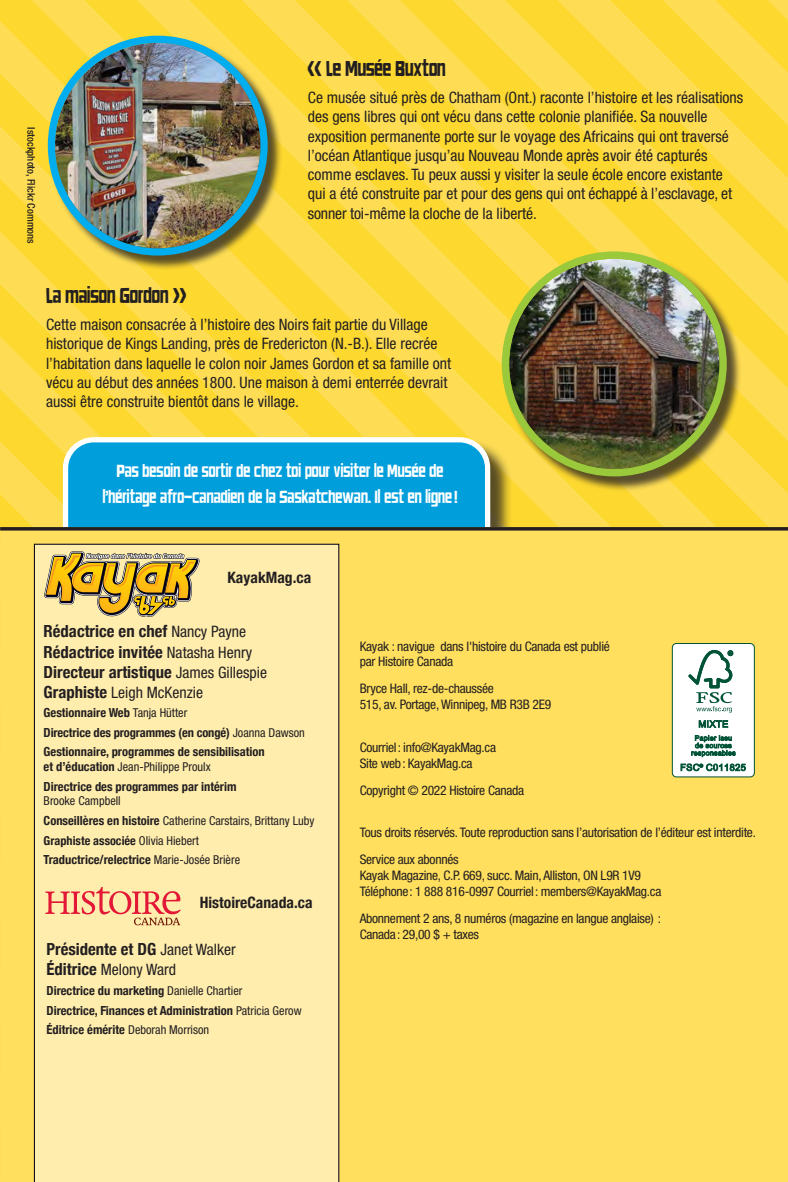
<style>
.page{position:relative;width:788px;height:1182px;background:#fff}
.page>*{position:absolute;margin:0;border:0;box-sizing:border-box;transform-origin:0 0}
.t1{font:19.25px "Atrofobia";color:#231f20}
.t2{font:700 condensed 16.62px/21.5px "Helvetica Neue";color:#231f20}
.t3{font:condensed 15.75px/19.2px "Helvetica Neue LT Std";color:#231f20}
.t4{font:15.75px/26.2px "Atrofobia";letter-spacing:.01em;color:#fff;text-align:center}
.t5{font:700 condensed 15.58px "Helvetica Neue";color:#231f20}
.t6{font:condensed 13.12px/15.8px "Helvetica Neue LT Std";letter-spacing:-.02em;color:#231f20}
.t7{font:700 condensed 12.42px/19.6px "Helvetica Neue";color:#231f20}
.t8{font:condensed 12.25px/19.6px "Helvetica Neue LT Std";color:#231f20}
.t9{font:700 condensed 12.25px "Helvetica Neue";color:#231f20}
.t10{font:500 condensed 10.5px "Helvetica Neue LT Std";color:#231f20}
.s1{font-family:"Helvetica Neue LT Std";font-weight:400;font-size:15.75px}
.s2{font-family:"Helvetica Neue";font-weight:700;font-size:16.62px}
.s3{font-family:"Helvetica Neue LT Std";font-weight:400;font-size:12.25px}
.s4{font-family:"Helvetica Neue";font-weight:700;font-size:12.42px}
.s5{font-family:"Helvetica Neue LT Std";font-weight:400}
</style>
<div class="page">
<svg style="left:0;top:0;width:788px;height:527px;background:#fcda41"></svg>
<div style="left:66px;top:440px;width:421px;height:239px;background:#009edb;border-radius:28px"></div>
<div style="left:63px;top:437px;width:427px;height:245px;border:5px solid #fff;border-radius:28px"></div>
<div style="left:504px;top:253px;width:238px;height:238px;background:#231f20;opacity:.75"></div>
<img style="left:509px;top:259px;width:210px;height:210px;border-radius:105px">
<div style="left:502px;top:251px;width:224px;height:225px;border:7px solid #9aca3c;border-radius:50%"></div>
<div style="left:49px;top:37px;width:233px;height:233px;background:#231f20;opacity:.75"></div>
<img style="left:55px;top:43px;width:205px;height:205px;border-radius:103px">
<div style="left:48px;top:36px;width:220px;height:219px;border:7px solid #00aeef;border-radius:50%"></div>
<div style="left:0;top:527px;width:788px;height:654px;background:#ffdf5d"></div>
<div style="left:672px;top:643px;width:82px;height:133px;background:#fff;border-radius:4px"></div>
<div style="left:672px;top:643px;width:82px;height:134px;border:1px solid #005336;border-radius:4px"></div>
<svg style="left:688px;top:650px;width:45px;height:62px"></svg>
<svg style="left:698px;top:720px;width:30px;height:7px"></svg>
<svg style="left:691px;top:735px;width:44px;height:22px"></svg>
<svg style="left:680px;top:763px;width:65px;height:8px"></svg>
<hr style="left:0;top:527px;width:788px;height:3px;background:#231f20">
<div style="left:34px;top:543px;width:305px;height:638px;background:#ffedae"></div>
<svg style="left:44px;top:551px;width:156px;height:66px;background:#c9aa55"></svg>
<svg style="left:45px;top:886px;width:136px;height:39px;background:#f5bb90"></svg>
<p class="t10" style="left:37px;top:127px;width:118px;rotate:90deg">Istockphoto, Flickr Commons</p>
<p class="t1" style="left:308px;top:57px;width:139px">&lt;&lt; Le Musée Buxton</p>
<p class="t3" style="left:308px;top:88px;width:437px">Ce musée situé près de Chatham (Ont.) raconte l’histoire et les réalisations des gens libres qui ont vécu dans cette colonie planifiée. Sa nouvelle exposition permanente porte sur le voyage des Africains qui ont traversé l’océan Atlantique jusqu’au Nouveau Monde après avoir été capturés comme esclaves. Tu peux aussi y visiter la seule école encore existante qui a été construite par et pour des gens qui ont échappé à l’esclavage, et sonner toi-même la cloche de la liberté.</p>
<p class="t1" style="left:46px;top:284px;width:142px">La maison Gordon &gt;&gt;</p>
<p class="t3" style="left:46px;top:315px;width:407px">Cette maison consacrée à l’histoire des Noirs fait partie du Village historique de Kings Landing, près de Fredericton (N.-B.). Elle recrée l’habitation dans laquelle le colon noir James Gordon et sa famille ont vécu au début des années 1800. Une maison à demi enterrée devrait aussi être construite bientôt dans le village.</p>
<p class="t4" style="left:103px;top:457px;width:356px">Pas besoin de sortir de chez toi pour visiter le Musée de l’héritage afro–canadien de la Saskatchewan. Il est en ligne !</p>
<p class="t5" style="left:227px;top:564px;width:85px">KayakMag.ca</p>
<p class="t2" style="left:44px;top:618px;width:210px">Rédactrice en chef <span class="s1">Nancy Payne<br></span>Rédactrice invitée <span class="s1">Natasha Henry</span></p>
<p class="t2" style="left:44px;top:660px;width:225px">Directeur artistique <span class="s1">James Gillespie</span></p>
<p class="t3" style="left:44px;top:682px;width:161px"><span class="s2">Graphiste</span> Leigh McKenzie</p>
<p class="t7" style="left:44px;top:702px;width:263px">Gestionnaire Web <span class="s3">Tanja Hütter<br></span>Directrice des programmes (en congé) <span class="s3">Joanna Dawson<br></span>Gestionnaire, programmes de sensibilisation</p>
<p class="t8" style="left:44px;top:756px;width:168px"><span class="s4">et d’éducation</span> Jean-Philippe Proulx</p>
<p class="t7" style="left:44px;top:775px;width:194px">Directrice des programmes par intérim</p>
<p class="t8" style="left:44px;top:791px;width:272px">Brooke Campbell<br><span class="s4">Conseillères en histoire</span> Catherine Carstairs, Brittany Luby</p>
<p class="t9" style="left:44px;top:830px;width:157px">Graphiste associée <span class="s5">Olivia Hiebert</span></p>
<p class="t7" style="left:44px;top:849px;width:198px">Traductrice/relectrice <span class="s3">Marie-Josée Brière</span></p>
<p class="t5" style="left:200px;top:889px;width:114px">HistoireCanada.ca</p>
<p class="t2" style="left:46px;top:936px;width:191px">Présidente et DG <span class="s1">Janet Walker</span></p>
<p class="t3" style="left:46px;top:960px;width:131px"><span class="s2">Éditrice</span> Melony Ward</p>
<p class="t7" style="left:46px;top:979px;width:257px">Directrice du marketing <span class="s3">Danielle Chartier<br></span>Directrice, Finances et Administration <span class="s3">Patricia Gerow<br></span>Éditrice émérite <span class="s3">Deborah Morrison</span></p>
<p class="t6" style="left:360px;top:638px;width:252px">Kayak : navigue dans l'histoire du Canada est publié par Histoire Canada</p>
<p class="t6" style="left:360px;top:680px;width:193px">Bryce Hall, rez-de-chaussée<br>515, av. Portage, Winnipeg, MB R3B 2E9</p>
<p class="t6" style="left:360px;top:739px;width:138px">Courriel: info@KayakMag.ca<br>Site web: KayakMag.ca</p>
<p class="t6" style="left:360px;top:781px;width:166px">Copyright © 2022 Histoire Canada</p>
<p class="t6" style="left:360px;top:819px;width:398px;line-height:26.8px">Tous droits réservés. Toute reproduction sans l’autorisation de l’éditeur est interdite.<br>Service aux abonnés</p>
<p class="t6" style="left:360px;top:867px;width:303px">Kayak Magazine, C.P. 669, succ. Main, Alliston, ON L9R 1V9<br>Téléphone: 1 888 816-0997 Courriel: members@KayakMag.ca</p>
<p class="t6" style="left:360px;top:910px;width:303px">Abonnement 2 ans, 8 numéros (magazine en langue anglaise) :<br>Canada: 29,00 $ + taxes</p>
</div>
